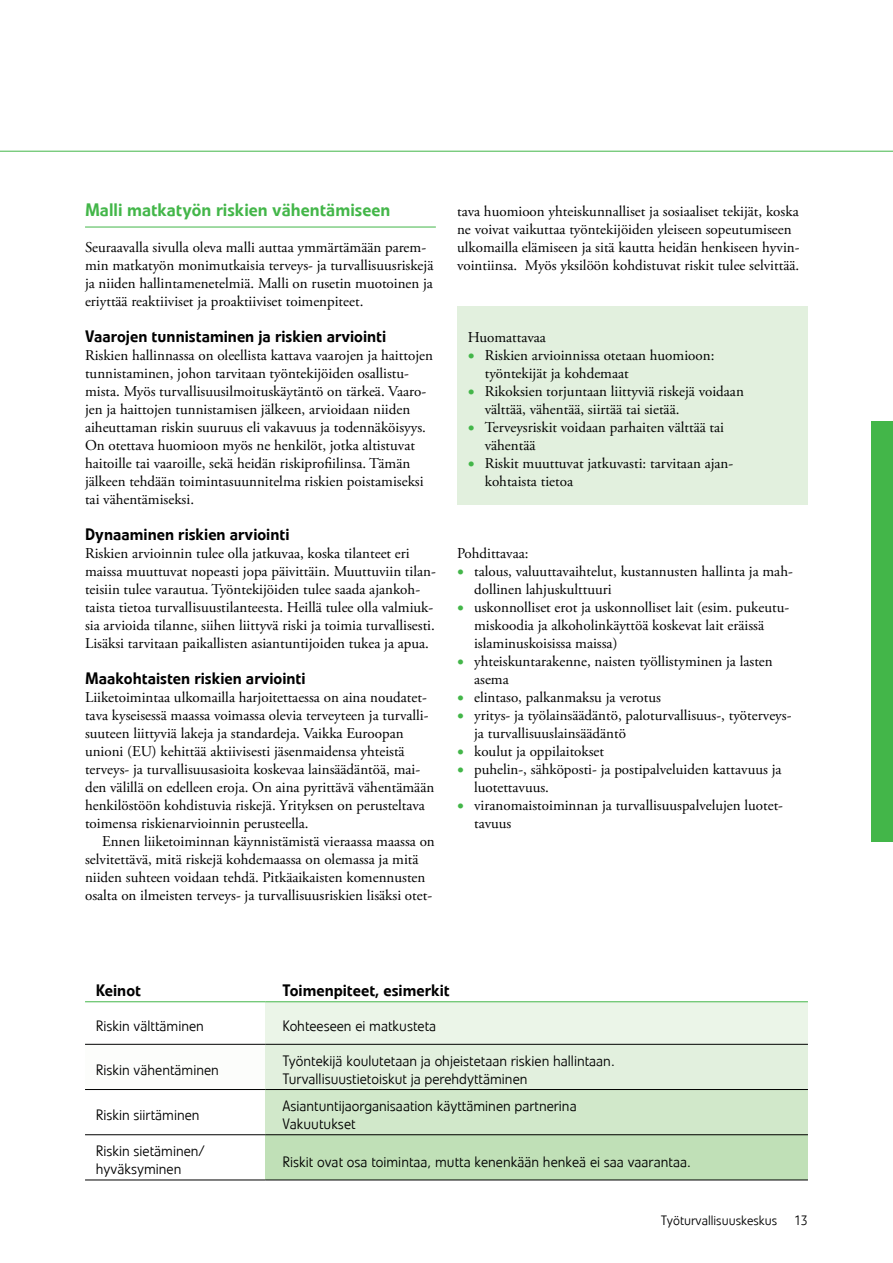
<style>
.page{position:relative;width:893px;height:1263px;background:#fff}
.page>*{position:absolute;margin:0;border:0;box-sizing:border-box;transform-origin:0 0}
.t1{font:500 18px "Veto Com";color:#43b649}
.t2{font:500 16.5px "Veto Com";color:#000}
.t3{font:15px/18px "Adobe Garamond Pro";color:#000}
.t4{font:300 15px/18px "Veto Com";color:#000}
.t5{font:300 13.5px "Veto Com";color:#000}
.s1{font-size:18px;color:#43b649}
</style>
<div class="page">
<div style="left:872px;top:421px;width:21px;height:421px;background:#43b649"></div>
<hr style="left:85px;top:227px;width:351px;height:1px;background:#43b649">
<hr style="left:0;top:151px;width:893px;height:1px;background:#43b649">
<div style="left:457px;top:306px;width:351px;height:198px;background:#e2f0de"></div>
<div style="left:266px;top:1002px;width:542px;height:42px;background:#ebf5e8"></div>
<div style="left:85px;top:1044px;width:181px;height:45px;background:#fcfdfb"></div>
<div style="left:266px;top:1044px;width:542px;height:45px;background:#e2f0de"></div>
<div style="left:266px;top:1089px;width:542px;height:46px;background:#d1e8ca"></div>
<div style="left:266px;top:1135px;width:542px;height:45px;background:#c0e0b7"></div>
<hr style="left:85px;top:1001px;width:181px;height:1px;background:#43b649">
<hr style="left:266px;top:1001px;width:542px;height:1px;background:#43b649">
<hr style="left:85px;top:1044px;width:181px;height:1px;background:#000">
<hr style="left:266px;top:1044px;width:542px;height:1px;background:#000">
<hr style="left:85px;top:1089px;width:181px;height:1px;background:#000">
<hr style="left:266px;top:1089px;width:542px;height:1px;background:#000">
<hr style="left:85px;top:1134px;width:181px;height:1px;background:#000">
<hr style="left:266px;top:1134px;width:542px;height:1px;background:#000">
<hr style="left:85px;top:1179px;width:181px;height:1px;background:#000">
<hr style="left:266px;top:1179px;width:542px;height:1px;background:#000">
<p class="t1" style="left:85px;top:199px;width:307px">Malli matkatyön riskien vähentämiseen</p>
<p class="t3" style="left:85px;top:239px;width:350px">Seuraavalla sivulla oleva malli auttaa ymmärtämään parem&shy;min matkatyön monimutkaisia terveys- ja turvallisuusriskejä ja niiden hallintamenetelmiä. Malli on rusetin muotoinen ja eriyttää reaktiiviset ja proaktiiviset toimenpiteet.</p>
<p class="t2" style="left:85px;top:326px;width:303px">Vaarojen tunnistaminen ja riskien arviointi</p>
<p class="t3" style="left:85px;top:347px;width:349px">Riskien hallinnassa on oleellista kattava vaarojen ja haittojen tunnistaminen, johon tarvitaan työntekijöiden osallistu&shy;mista. Myös turvallisuusilmoituskäytäntö on tärkeä. Vaaro&shy;jen ja haittojen tunnistamisen jälkeen, arvioidaan niiden aiheuttaman riskin suuruus eli vakavuus ja todennäköisyys.<br>On otettava huomioon myös ne henkilöt, jotka altistuvat haitoille tai vaaroille, sekä heidän riskiprofiilinsa. Tämän jälkeen tehdään toimintasuunnitelma riskien poistamiseksi tai vähentämiseksi.</p>
<p class="t2" style="left:85px;top:524px;width:206px">Dynaaminen riskien arviointi</p>
<p class="t3" style="left:85px;top:545px;width:352px">Riskien arvioinnin tulee olla jatkuvaa, koska tilanteet eri maissa muuttuvat nopeasti jopa päivittäin. Muuttuviin tilan&shy;teisiin tulee varautua. Työntekijöiden tulee saada ajankoh&shy;taista tietoa turvallisuustilanteesta. Heillä tulee olla valmiuk&shy;sia arvioida tilanne, siihen liittyvä riski ja toimia turvallisesti.<br>Lisäksi tarvitaan paikallisten asiantuntijoiden tukea ja apua.</p>
<p class="t2" style="left:85px;top:668px;width:222px">Maakohtaisten riskien arviointi</p>
<p class="t3" style="left:85px;top:689px;width:351px">Liiketoimintaa ulkomailla harjoitettaessa on aina noudatet&shy;tava kyseisessä maassa voimassa olevia terveyteen ja turvalli&shy;suuteen liittyviä lakeja ja standardeja. Vaikka Euroopan unioni (EU) kehittää aktiivisesti jäsenmaidensa yhteistä terveys- ja turvallisuusasioita koskevaa lainsäädäntöä, mai&shy;den välillä on edelleen eroja. On aina pyrittävä vähentämään henkilöstöön kohdistuvia riskejä. Yrityksen on perusteltava toimensa riskienarvioinnin perusteella.</p>
<p class="t3" style="left:85px;top:833px;width:351px;text-indent:17px">Ennen liiketoiminnan käynnistämistä vieraassa maassa on selvitettävä, mitä riskejä kohdemaassa on olemassa ja mitä niiden suhteen voidaan tehdä. Pitkäaikaisten komennusten osalta on ilmeisten terveys- ja turvallisuusriskien lisäksi otet-</p>
<p class="t3" style="left:457px;top:203px;width:344px">tava huomioon yhteiskunnalliset ja sosiaaliset tekijät, koska ne voivat vaikuttaa työntekijöiden yleiseen sopeutumiseen ulkomailla elämiseen ja sitä kautta heidän henkiseen hyvin&shy;vointiinsa. Myös yksilöön kohdistuvat riskit tulee selvittää.</p>
<p class="t3" style="left:468px;top:329px;width:80px">Huomattavaa</p>
<p class="t3" style="left:485px;top:347px;width:231px;text-indent:-17px"><span class="s1">•</span> Riskien arvioinnissa otetaan huomioon: työntekijät ja kohdemaat</p>
<p class="t3" style="left:485px;top:383px;width:261px;text-indent:-17px"><span class="s1">•</span> Rikoksien torjuntaan liittyviä riskejä voidaan välttää, vähentää, siirtää tai sietää.</p>
<p class="t3" style="left:485px;top:419px;width:241px;text-indent:-17px"><span class="s1">•</span> Terveysriskit voidaan parhaiten välttää tai vähentää</p>
<p class="t3" style="left:485px;top:455px;width:250px;text-indent:-17px"><span class="s1">•</span> Riskit muuttuvat jatkuvasti: tarvitaan ajan&shy;kohtaista tietoa</p>
<p class="t3" style="left:457px;top:545px;width:73px">Pohdittavaa:</p>
<p class="t3" style="left:474px;top:563px;width:320px;text-indent:-17px"><span class="s1">•</span> talous, valuuttavaihtelut, kustannusten hallinta ja mah&shy;dollinen lahjuskulttuuri</p>
<p class="t3" style="left:474px;top:599px;width:316px;text-indent:-17px"><span class="s1">•</span> uskonnolliset erot ja uskonnolliset lait (esim. pukeutu&shy;miskoodia ja alkoholinkäyttöä koskevat lait eräissä islaminuskoisissa maissa)</p>
<p class="t3" style="left:474px;top:653px;width:300px;text-indent:-17px"><span class="s1">•</span> yhteiskuntarakenne, naisten työllistyminen ja lasten asema</p>
<p class="t3" style="left:457px;top:689px;width:205px"><span class="s1">•</span> elintaso, palkanmaksu ja verotus</p>
<p class="t3" style="left:474px;top:707px;width:319px;text-indent:-17px"><span class="s1">•</span> yritys- ja työlainsäädäntö, paloturvallisuus-, työterveys&shy;ja turvallisuuslainsäädäntö</p>
<p class="t3" style="left:457px;top:743px;width:149px"><span class="s1">•</span> koulut ja oppilaitokset</p>
<p class="t3" style="left:474px;top:761px;width:309px;text-indent:-17px"><span class="s1">•</span> puhelin-, sähköposti- ja postipalveluiden kattavuus ja luotettavuus.</p>
<p class="t3" style="left:474px;top:797px;width:310px;text-indent:-17px"><span class="s1">•</span> viranomaistoiminnan ja turvallisuuspalvelujen luotet&shy;tavuus</p>
<p class="t2" style="left:96px;top:980px;width:47px">Keinot</p>
<p class="t2" style="left:282px;top:980px;width:169px">Toimenpiteet, esimerkit</p>
<p class="t4" style="left:96px;top:1016px;width:110px">Riskin välttäminen</p>
<p class="t4" style="left:282px;top:1016px;width:155px">Kohteeseen ei matkusteta</p>
<p class="t4" style="left:96px;top:1060px;width:125px">Riskin vähentäminen</p>
<p class="t4" style="left:282px;top:1051px;width:334px">Työntekijä koulutetaan ja ohjeistetaan riskien hallintaan.<br>Turvallisuustietoiskut ja perehdyttäminen</p>
<p class="t4" style="left:96px;top:1106px;width:105px">Riskin siirtäminen</p>
<p class="t4" style="left:282px;top:1097px;width:296px">Asiantuntijaorganisaation käyttäminen partnerina<br>Vakuutukset</p>
<p class="t4" style="left:96px;top:1142px;width:111px">Riskin sietäminen/ hyväksyminen</p>
<p class="t4" style="left:282px;top:1153px;width:410px">Riskit ovat osa toimintaa, mutta kenenkään henkeä ei saa vaarantaa.</p>
<p class="t5" style="left:661px;top:1213px;width:118px">Työturvallisuuskeskus</p>
<p class="t5" style="left:794px;top:1213px;width:15px">13</p>
</div>
